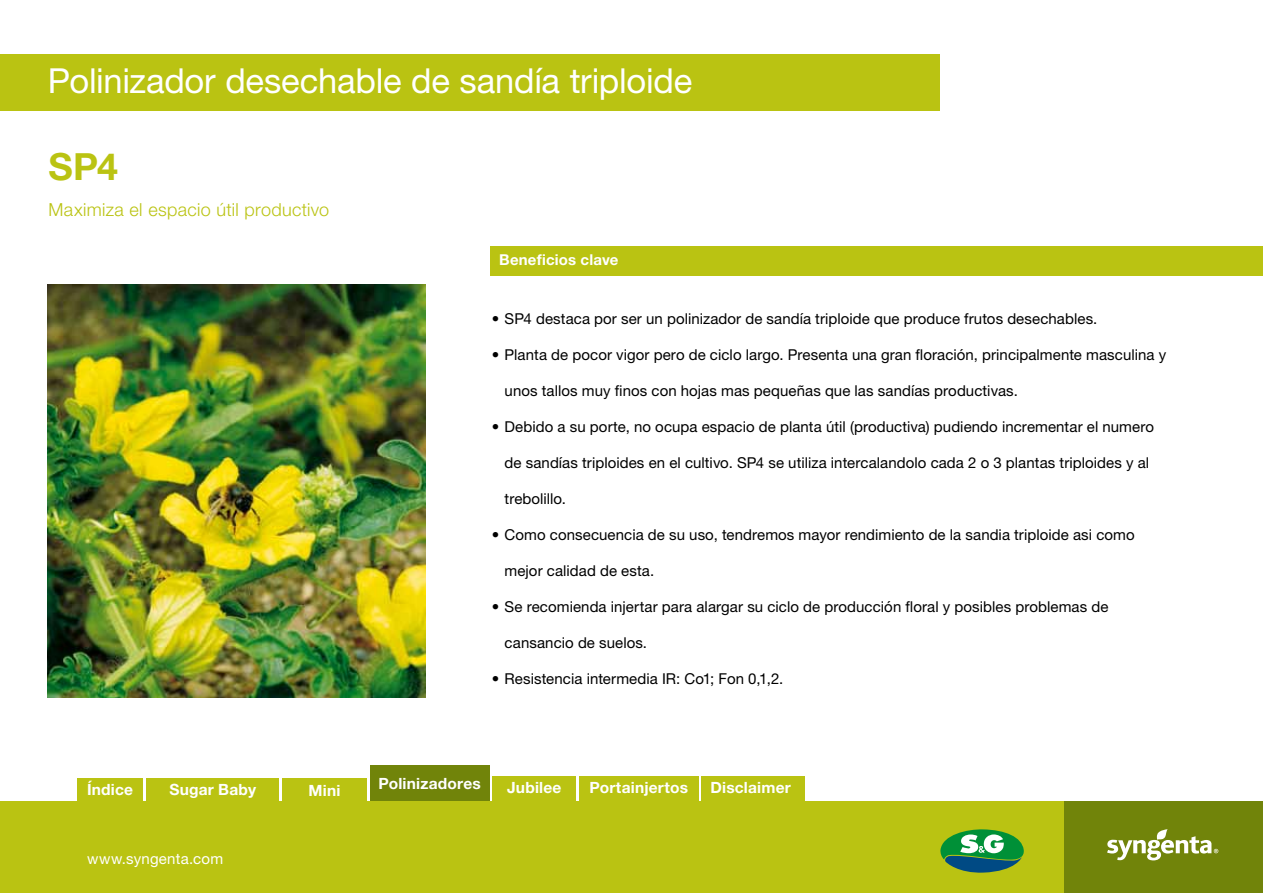
<style>
.page{position:relative;width:1263px;height:893px;background:#fff}
.page>*{position:absolute;margin:0;border:0;box-sizing:border-box;transform-origin:0 0}
.t1{font:700 37.5px "Helvetica Neue LT Std";color:#bac312}
.t2{font:34.5px "Helvetica Neue LT Std";letter-spacing:-.005em;color:#fff}
.t3{font:300 18px "Helvetica Neue LT Std";letter-spacing:.02em;color:#bac312}
.t4{font:700 15.45px "Helvetica Neue LT Std";letter-spacing:.015em;color:#fff}
.t5{font:15px "Helvetica Neue LT Std";letter-spacing:.005em;color:#000}
.t6{font:15px "Helvetica Neue LT Std";letter-spacing:.02em;color:#fff}
.t7{font:700 15px "Helvetica Neue LT Std";letter-spacing:.015em;color:#fff}
</style>
<div class="page">
<div style="left:491px;top:247px;width:772px;height:29px;background:#bac312"></div>
<div style="left:0;top:54px;width:940px;height:57px;background:#bac312"></div>
<div style="left:78px;top:778px;width:65px;height:24px;background:#bac312"></div>
<div style="left:370px;top:765px;width:119px;height:39px;background:#71840a"></div>
<div style="left:146px;top:778px;width:133px;height:25px;background:#bac312"></div>
<div style="left:282px;top:778px;width:85px;height:26px;background:#bac312"></div>
<div style="left:701px;top:776px;width:103px;height:26px;background:#bac312"></div>
<div style="left:492px;top:776px;width:84px;height:26px;background:#bac312"></div>
<div style="left:579px;top:776px;width:119px;height:26px;background:#bac312"></div>
<div style="left:0;top:801px;width:1263px;height:92px;background:#bac312"></div>
<div style="left:1064px;top:801px;width:199px;height:92px;background:#71840a"></div>
<svg style="left:1107px;top:829px;width:111px;height:31px"></svg>
<svg style="left:940px;top:829px;width:84px;height:44px"></svg>
<img style="left:48px;top:284px;width:377px;height:413px">
<h2 class="t2" style="left:48px;top:60px;width:646px">Polinizador desechable de sandía triploide</h2>
<h1 class="t1" style="left:49px;top:143px;width:71px">SP4</h1>
<p class="t3" style="left:49px;top:199px;width:282px">Maximiza el espacio útil productivo</p>
<p class="t7" style="left:499px;top:251px;width:121px">Beneficios clave</p>
<p class="t5" style="left:492px;top:310px;width:607px">• SP4 destaca por ser un polinizador de sandía triploide que produce frutos desechables.</p>
<p class="t5" style="left:492px;top:346px;width:676px">• Planta de pocor vigor pero de ciclo largo. Presenta una gran floración, principalmente masculina y</p>
<p class="t5" style="left:505px;top:382px;width:515px">unos tallos muy finos con hojas mas pequeñas que las sandías productivas.</p>
<p class="t5" style="left:492px;top:418px;width:664px">• Debido a su porte, no ocupa espacio de planta útil (productiva) pudiendo incrementar el numero</p>
<p class="t5" style="left:505px;top:454px;width:646px">de sandías triploides en el cultivo. SP4 se utiliza intercalandolo cada 2 o 3 plantas triploides y al</p>
<p class="t5" style="left:505px;top:490px;width:63px">trebolillo.</p>
<p class="t5" style="left:492px;top:526px;width:644px">• Como consecuencia de su uso, tendremos mayor rendimiento de la sandia triploide asi como</p>
<p class="t5" style="left:505px;top:562px;width:151px">mejor calidad de esta.</p>
<p class="t5" style="left:492px;top:598px;width:618px">• Se recomienda injertar para alargar su ciclo de producción floral y posibles problemas de</p>
<p class="t5" style="left:505px;top:634px;width:144px">cansancio de suelos.</p>
<p class="t5" style="left:492px;top:670px;width:293px">• Resistencia intermedia IR: Co1; Fon 0,1,2.</p>
<p class="t4" style="left:87px;top:779px;width:48px">Índice</p>
<p class="t4" style="left:378px;top:773px;width:104px">Polinizadores</p>
<p class="t4" style="left:169px;top:780px;width:88px">Sugar Baby</p>
<p class="t4" style="left:309px;top:781px;width:33px">Mini</p>
<p class="t4" style="left:507px;top:778px;width:56px">Jubilee</p>
<p class="t4" style="left:589px;top:778px;width:100px">Portainjertos</p>
<p class="t4" style="left:710px;top:778px;width:82px">Disclaimer</p>
<p class="t6" style="left:87px;top:850px;width:138px">www.syngenta.com</p>
</div>
